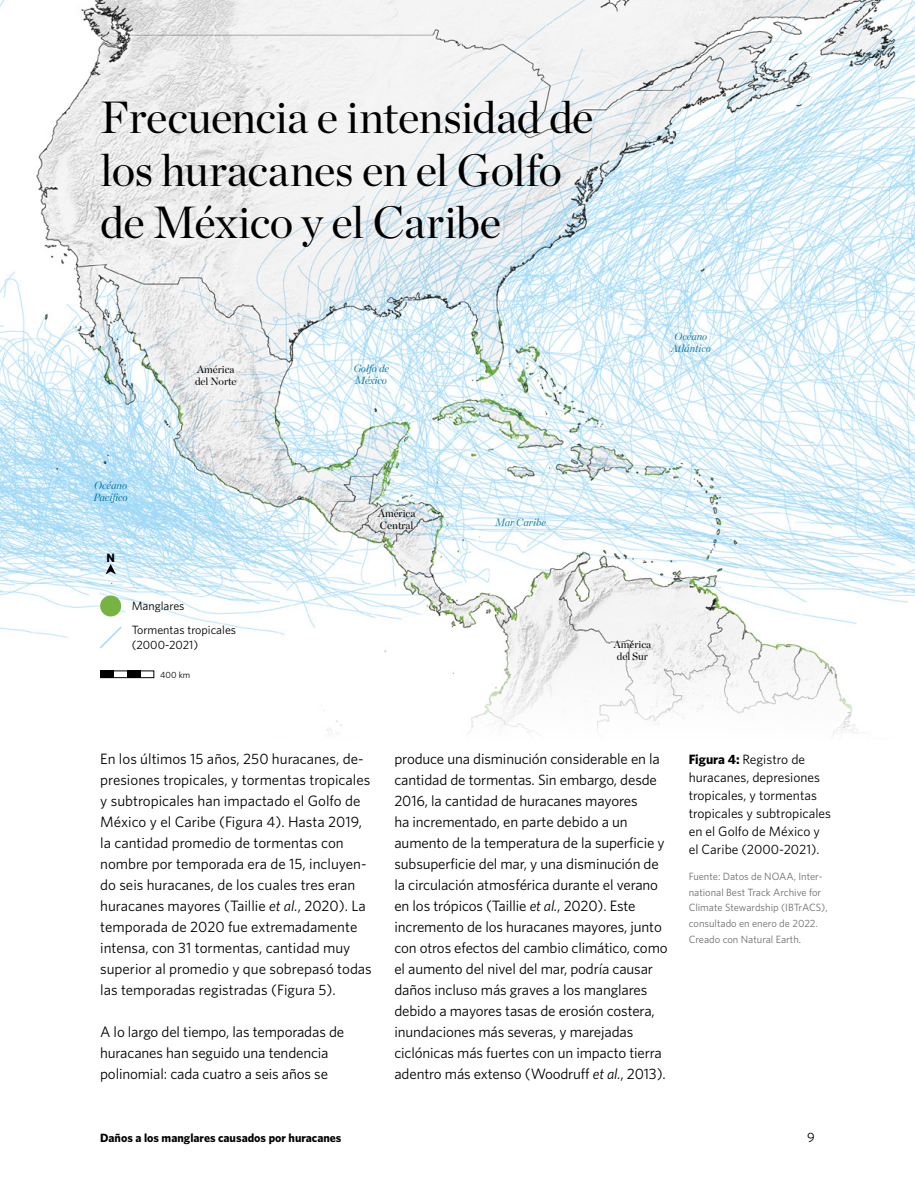
<style>
.page{position:relative;width:915px;height:1191px;background:#fff}
.page>*{position:absolute;margin:0;border:0;box-sizing:border-box;transform-origin:0 0}
.TNC_Header_B{font:45px/52.5px "Chronicle Display";letter-spacing:-.015em;color:#000}
.TNC_Paragraph_A{font:15px/21px "Whitney";letter-spacing:-.01em;color:#000}
.TNC_Figure_Table{font:13.5px/18px "Whitney";color:#000}
.TNC_Legend{font:700 12px "Whitney";color:#000}
.TNC_Legend-2{font:12px/15px "Whitney";color:#000}
.TNC_Paragraph_A-2{font:10.5px/15.8px "Whitney";color:#706f6f}
.t1{font:italic 10.5px/12px "Chronicle Display";color:#0f83a5}
.TNC_Legend-3{font:10.5px/12px "Chronicle Display";color:#000}
.TNC_Legend-4{font:9px "Whitney";color:#000}
.s1{font-style:italic}
.s2{font-weight:700}
</style>
<div class="page">
<img style="left:0;top:0;width:914px;height:736px">
<div style="left:100px;top:595px;width:21px;height:21px;background:#77b342;border-radius:50%"></div>
<div style="left:100px;top:671px;width:54px;height:6px;background:#fff"></div>
<div style="left:100px;top:670px;width:54px;height:8px;border:1px solid #000"></div>
<div style="left:100px;top:670px;width:14px;height:8px;background:#000"></div>
<div style="left:127px;top:670px;width:14px;height:8px;background:#000"></div>
<svg style="left:98px;top:625px;width:25px;height:25px"></svg>
<svg style="left:105px;top:564px;width:11px;height:10px"></svg>
<p class="TNC_Header_B" style="left:100px;top:88px;width:494px">Frecuencia e intensidad de los huracanes en el Golfo de México y el Caribe</p>
<p class="TNC_Legend-3" style="left:195px;top:363px;width:43px">América del Norte</p>
<p class="t1" style="left:353px;top:361px;width:37px">Golfo de<br>México</p>
<p class="t1" style="left:670px;top:329px;width:42px;text-align:center">Océano<br>Atlántico</p>
<p class="t1" style="left:94px;top:478px;width:36px">Océano<br>Pacífico</p>
<p class="TNC_Legend" style="left:106px;top:550px;width:10px">N</p>
<p class="TNC_Legend-2" style="left:132px;top:598px;width:54px">Manglares</p>
<p class="TNC_Legend-2" style="left:132px;top:622px;width:106px">Tormentas tropicales (2000-2021)</p>
<p class="TNC_Legend-4" style="left:160px;top:669px;width:32px">400 km</p>
<p class="TNC_Legend-3" style="left:378px;top:507px;width:39px">América<br>Central</p>
<p class="t1" style="left:495px;top:515px;width:52px">Mar Caribe</p>
<p class="TNC_Legend-3" style="left:613px;top:637px;width:39px">América del Sur</p>
<p class="TNC_Paragraph_A" style="left:100px;top:747px;width:273px">En los últimos 15 años, 250 huracanes, de&shy;presiones tropicales, y tormentas tropicales y subtropicales han impactado el Golfo de México y el Caribe (Figura 4). Hasta 2019, la cantidad promedio de tormentas con nombre por temporada era de 15, incluyen&shy;do seis huracanes, de los cuales tres eran huracanes mayores (Taillie <span class="s1">et al.</span>, 2020). La temporada de 2020 fue extremadamente intensa, con 31 tormentas, cantidad muy superior al promedio y que sobrepasó todas las temporadas registradas (Figura 5).</p>
<p class="TNC_Paragraph_A" style="left:100px;top:1020px;width:245px">A lo largo del tiempo, las temporadas de huracanes han seguido una tendencia polinomial: cada cuatro a seis años se</p>
<p class="TNC_Paragraph_A" style="left:394px;top:747px;width:274px">produce una disminución considerable en la cantidad de tormentas. Sin embargo, desde 2016, la cantidad de huracanes mayores<br>ha incrementado, en parte debido a un aumento de la temperatura de la superficie y subsuperficie del mar, y una disminución de la circulación atmosférica durante el verano en los trópicos (Taillie <span class="s1">et al.</span>, 2020). Este incremento de los huracanes mayores, junto con otros efectos del cambio climático, como el aumento del nivel del mar, podría causar daños incluso más graves a los manglares debido a mayores tasas de erosión costera, inundaciones más severas, y marejadas ciclónicas más fuertes con un impacto tierra adentro más extenso (Woodruff <span class="s1">et al.</span>, 2013).</p>
<p class="TNC_Figure_Table" style="left:688px;top:749px;width:144px"><span class="s2">Figura 4:</span> Registro de huracanes, depresiones tropicales, y tormentas tropicales y subtropicales en el Golfo de México y el Caribe (2000-2021).</p>
<p class="TNC_Paragraph_A-2" style="left:688px;top:868px;width:140px">Fuente: Datos de NOAA, Inter&shy;national Best Track Archive for<br>Climate Stewardship (IBTrACS), consultado en enero de 2022.<br>Creado con Natural Earth.</p>
<p class="TNC_Legend" style="left:100px;top:1130px;width:243px">Daños a los manglares causados por huracanes</p>
<p class="TNC_Figure_Table" style="left:806px;top:1127px;width:9px">9</p>
</div>
